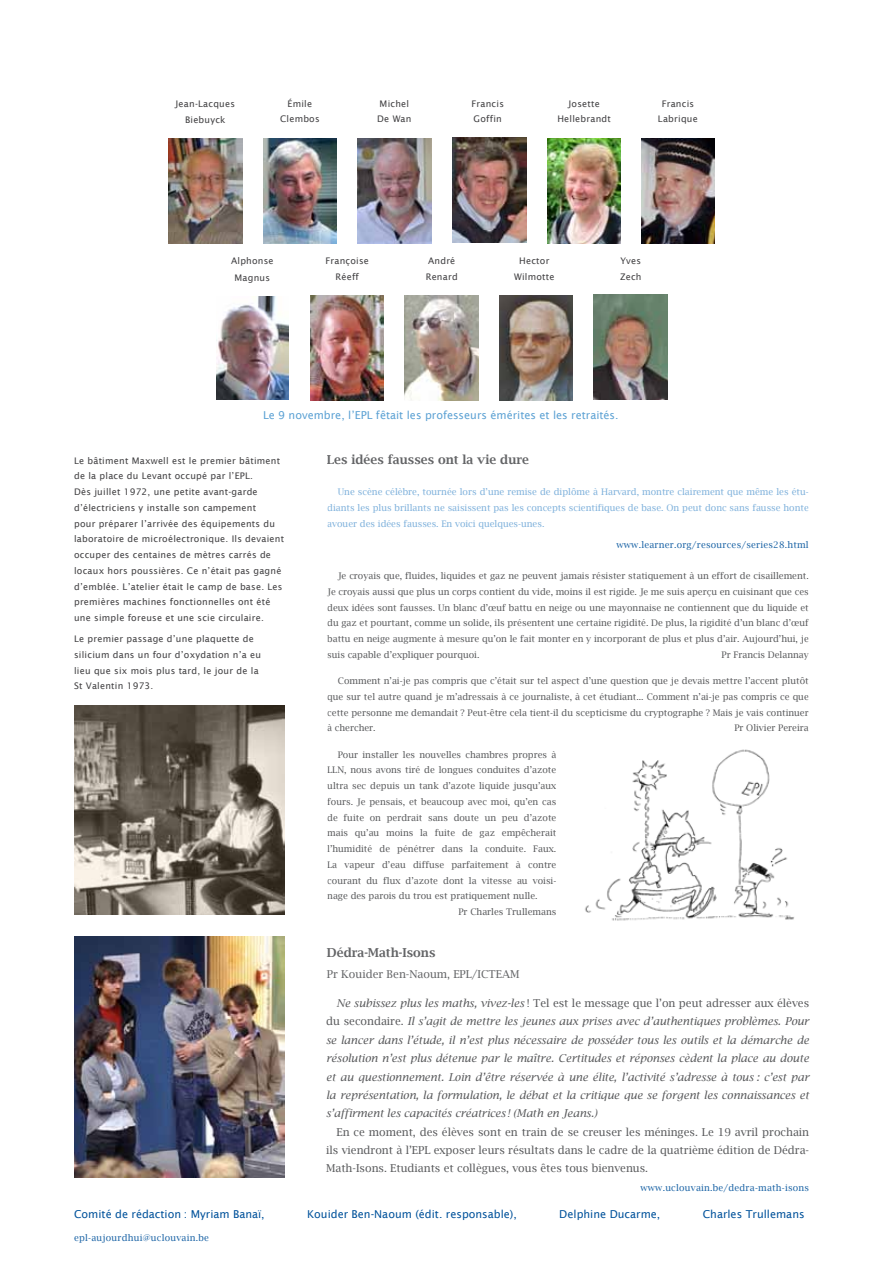
<style>
.page{position:relative;width:893px;height:1263px;background:#fff}
.page>*{position:absolute;margin:0;border:0;box-sizing:border-box;transform-origin:0 0}
.t1{font:600 12.3px "Lucida Bright";color:#636466}
.t2{font:italic 10.95px/18.3px "Lucida Bright";color:#58595b;text-align:justify}
.t3{font:10.95px/18.3px "Lucida Bright";color:#58595b;text-align:justify}
.t4{font:10.95px "Lucida Sans";color:#00529b}
.t5{font:10.95px "Lucida Sans";color:#5da2d4}
.t6{font:10.95px "Lucida Bright";color:#636466}
.t7{font:9.15px/15.8px "Lucida Bright";color:#58595b;text-align:justify}
.t8{font:9.15px/15.8px "Lucida Sans";letter-spacing:.025em;color:#414042;text-align:center}
.t9{font:9.15px/15.8px "Lucida Bright";color:#7db0db;text-align:justify}
.t10{font:9.15px "Lucida Bright";letter-spacing:.025em;color:#1a63a5}
.s1{font-style:normal}
</style>
<div class="page">
<img style="left:594px;top:295px;width:73px;height:105px">
<img style="left:499px;top:296px;width:74px;height:105px">
<img style="left:405px;top:296px;width:73px;height:105px">
<img style="left:310px;top:296px;width:74px;height:105px">
<img style="left:216px;top:296px;width:73px;height:104px">
<img style="left:641px;top:138px;width:74px;height:105px">
<img style="left:547px;top:138px;width:74px;height:105px">
<img style="left:263px;top:138px;width:74px;height:105px">
<img style="left:452px;top:137px;width:74px;height:105px">
<img style="left:358px;top:138px;width:73px;height:105px">
<img style="left:169px;top:138px;width:73px;height:105px">
<img style="left:74px;top:705px;width:210px;height:210px">
<img style="left:585px;top:749px;width:209px;height:172px">
<img style="left:74px;top:936px;width:210px;height:242px">
<p class="t8" style="left:176px;top:95px;width:61px;line-height:16.5px">Jean-Lacques<br>Biebuyck</p>
<p class="t8" style="left:280px;top:95px;width:41px">Émile<br>Clembos</p>
<p class="t8" style="left:377px;top:95px;width:36px;text-align:left">Michel<br>De Wan</p>
<p class="t8" style="left:471px;top:95px;width:34px;text-align:left">Francis<br>Goffin</p>
<p class="t8" style="left:557px;top:95px;width:55px">Josette<br>Hellebrandt</p>
<p class="t8" style="left:658px;top:95px;width:41px">Francis<br>Labrique</p>
<p class="t8" style="left:231px;top:253px;width:44px;line-height:16.5px">Alphonse<br>Magnus</p>
<p class="t8" style="left:325px;top:253px;width:45px">Françoise<br>Réeff</p>
<p class="t8" style="left:426px;top:253px;width:33px;text-align:left">André<br>Renard</p>
<p class="t8" style="left:514px;top:253px;width:42px">Hector<br>Wilmotte</p>
<p class="t8" style="left:620px;top:253px;width:23px;text-align:left">Yves<br>Zech</p>
<p class="t5" style="left:263px;top:409px;width:357px">Le 9 novembre, l’EPL fêtait les professeurs émérites et les retraités.</p>
<h1 class="t1" style="left:327px;top:452px;width:204px">Les idées fausses ont la vie dure</h1>
<p class="t9" style="left:327px;top:484px;width:483px;text-indent:10px">Une scène célèbre, tournée lors d’une remise de diplôme à Harvard, montre clairement que même les étu&shy;diants les plus brillants ne saisissent pas les concepts scientifiques de base. On peut donc sans fausse honte avouer des idées fausses. En voici quelques-unes.</p>
<p class="t10" style="left:616px;top:539px;width:194px">www.learner.org/resources/series28.html</p>
<p class="t7" style="left:327px;top:568px;width:483px;text-indent:10px">Je croyais que, fluides, liquides et gaz ne peuvent jamais résister statiquement à un effort de cisaillement.<br>Je croyais aussi que plus un corps contient du vide, moins il est rigide. Je me suis aperçu en cuisinant que ces deux idées sont fausses. Un blanc d’œuf battu en neige ou une mayonnaise ne contiennent que du liquide et du gaz et pourtant, comme un solide, ils présentent une certaine rigidité. De plus, la rigidité d’un blanc d’œuf battu en neige augmente à mesure qu’on le fait monter en y incorporant de plus et plus d’air. Aujourd’hui, je suis capable d’expliquer pourquoi.</p>
<p class="t8" style="left:74px;top:452px;width:211px;text-align:left">Le bâtiment Maxwell est le premier bâtiment de la place du Levant occupé par l’EPL.<br>Dès juillet 1972, une petite avant-garde d’électriciens y installe son campement<br>pour préparer l’arrivée des équipements du laboratoire de microélectronique. Ils devaient occuper des centaines de mètres carrés de locaux hors poussières. Ce n’était pas gagné d’emblée. L’atelier était le camp de base. Les premières machines fonctionnelles ont été une simple foreuse et une scie circulaire.</p>
<p class="t8" style="left:74px;top:631px;width:189px;text-align:left">Le premier passage d’une plaquette de silicium dans un four d’oxydation n’a eu lieu que six mois plus tard, le jour de la St Valentin 1973.</p>
<p class="t7" style="left:721px;top:647px;width:89px">Pr Francis Delannay</p>
<p class="t7" style="left:327px;top:673px;width:483px;text-indent:10px">Comment n’ai-je pas compris que c’était sur tel aspect d’une question que je devais mettre l’accent plutôt que sur tel autre quand je m’adressais à ce journaliste, à cet étudiant... Comment n’ai-je pas compris ce que cette personne me demandait ? Peut-être cela tient-il du scepticisme du cryptographe ? Mais je vais continuer à chercher.</p>
<p class="t7" style="left:734px;top:720px;width:76px">Pr Olivier Pereira</p>
<p class="t7" style="left:338px;top:746px;width:220px">Pour installer les nouvelles chambres propres à</p>
<p class="t7" style="left:327px;top:762px;width:231px">LLN, nous avons tiré de longues conduites d’azote</p>
<p class="t7" style="left:327px;top:778px;width:231px">ultra sec depuis un tank d’azote liquide jusqu’aux</p>
<p class="t7" style="left:327px;top:794px;width:231px">fours. Je pensais, et beaucoup avec moi, qu’en cas</p>
<p class="t7" style="left:327px;top:809px;width:231px">de fuite on perdrait sans doute un peu d’azote</p>
<p class="t7" style="left:327px;top:825px;width:231px">mais qu’au moins la fuite de gaz empêcherait</p>
<p class="t7" style="left:327px;top:841px;width:231px">l’humidité de pénétrer dans la conduite. Faux.</p>
<p class="t7" style="left:327px;top:857px;width:231px">La vapeur d’eau diffuse parfaitement à contre</p>
<p class="t7" style="left:327px;top:872px;width:231px">courant du flux d’azote dont la vitesse au voisi-</p>
<p class="t7" style="left:327px;top:888px;width:212px">nage des parois du trou est pratiquement nulle.</p>
<p class="t7" style="left:458px;top:904px;width:99px">Pr Charles Trullemans</p>
<h1 class="t1" style="left:327px;top:946px;width:110px">Dédra-Math-Isons</h1>
<p class="t6" style="left:327px;top:968px;width:194px">Pr Kouider Ben-Naoum, EPL/ICTEAM</p>
<p class="t2" style="left:326px;top:994px;width:485px;text-indent:10px">Ne subissez plus les maths, vivez-les <span class="s1">! Tel est le message que l’on peut adresser aux élèves du secondaire.</span> Il s’agit de mettre les jeunes aux prises avec d’authentiques problèmes. Pour se lancer dans l’étude, il n’est plus nécessaire de posséder tous les outils et la démarche de résolution n’est plus détenue par le maître. Certitudes et réponses cèdent la place au doute et au questionnement. Loin d’être réservée à une élite, l’activité s’adresse à tous : c’est par la représentation, la formulation, le débat et la critique que se forgent les connaissances et s’affirment les capacités créatrices ! (Math en Jeans.)</p>
<p class="t3" style="left:326px;top:1122px;width:485px;text-indent:10px">En ce moment, des élèves sont en train de se creuser les méninges. Le 19 avril prochain ils viendront à l’EPL exposer leurs résultats dans le cadre de la quatrième édition de Dédra-Math-Isons. Etudiants et collègues, vous êtes tous bienvenus.</p>
<p class="t10" style="left:640px;top:1182px;width:170px">www.uclouvain.be/dedra-math-isons</p>
<p class="t4" style="left:74px;top:1207px;width:192px">Comité de rédaction : Myriam Banaï,</p>
<p class="t4" style="left:307px;top:1207px;width:211px">Kouider Ben-Naoum (édit. responsable),</p>
<p class="t4" style="left:559px;top:1207px;width:103px">Delphine Ducarme,</p>
<p class="t4" style="left:703px;top:1207px;width:103px">Charles Trullemans</p>
<p class="t10" style="left:74px;top:1232px;width:136px">epl-aujourdhui@uclouvain.be</p>
</div>
